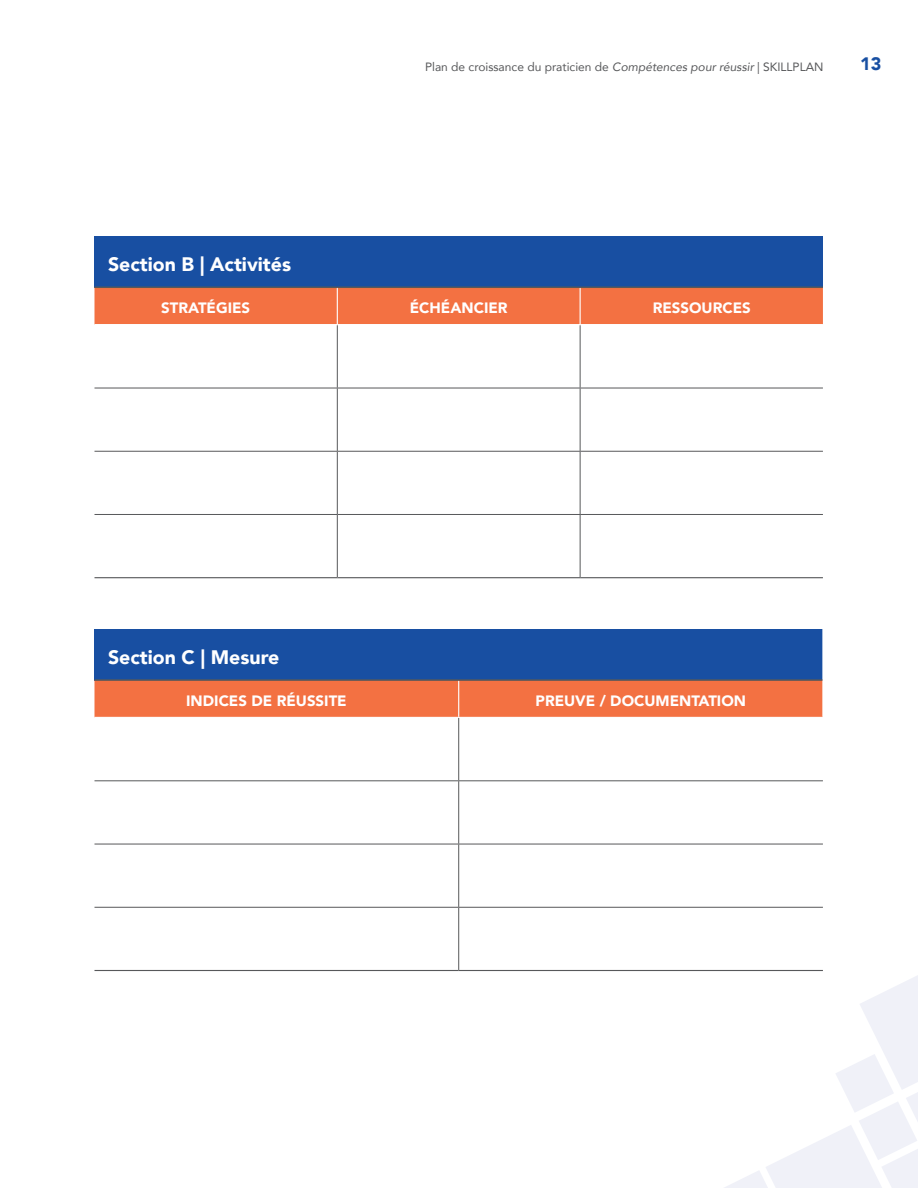
<style>
.page{position:relative;width:918px;height:1188px;background:#fff}
.page>*{position:absolute;margin:0;border:0;box-sizing:border-box;transform-origin:0 0}
.H2_Spanned{font:900 19.5px "Avenir";color:#fff}
.t1{font:900 18px "Avenir";color:#184fa2}
.Table_H1{font:900 15px "Avenir";color:#fff}
.t2{font:12px "Avenir";color:#57585a}
.s1{font-style:italic}
</style>
<div class="page">
<svg style="left:720px;top:969px;width:198px;height:219px"></svg>
<div style="left:94px;top:236px;width:729px;height:51px;background:#184fa2"></div>
<div style="left:94px;top:288px;width:729px;height:36px;background:#f37142"></div>
<hr style="left:337px;top:325px;width:1px;height:63px;background:#57585a">
<hr style="left:580px;top:325px;width:1px;height:63px;background:#57585a">
<hr style="left:337px;top:388px;width:1px;height:63px;background:#57585a">
<hr style="left:580px;top:388px;width:1px;height:63px;background:#57585a">
<hr style="left:337px;top:452px;width:1px;height:62px;background:#57585a">
<hr style="left:580px;top:452px;width:1px;height:62px;background:#57585a">
<hr style="left:337px;top:515px;width:1px;height:62px;background:#57585a">
<hr style="left:580px;top:515px;width:1px;height:62px;background:#57585a">
<hr style="left:337px;top:288px;width:1px;height:36px;background:#fff">
<hr style="left:580px;top:288px;width:1px;height:36px;background:#fff">
<hr style="left:94px;top:287px;width:243px;height:1px;background:#57585a">
<hr style="left:337px;top:287px;width:243px;height:1px;background:#57585a">
<hr style="left:580px;top:287px;width:243px;height:1px;background:#57585a">
<hr style="left:94px;top:388px;width:243px;height:1px;background:#57585a">
<hr style="left:337px;top:388px;width:243px;height:1px;background:#57585a">
<hr style="left:580px;top:388px;width:243px;height:1px;background:#57585a">
<hr style="left:94px;top:451px;width:243px;height:1px;background:#57585a">
<hr style="left:337px;top:451px;width:243px;height:1px;background:#57585a">
<hr style="left:580px;top:451px;width:243px;height:1px;background:#57585a">
<hr style="left:94px;top:514px;width:243px;height:1px;background:#57585a">
<hr style="left:337px;top:514px;width:243px;height:1px;background:#57585a">
<hr style="left:580px;top:514px;width:243px;height:1px;background:#57585a">
<hr style="left:94px;top:577px;width:243px;height:1px;background:#57585a">
<hr style="left:337px;top:577px;width:243px;height:1px;background:#57585a">
<hr style="left:580px;top:577px;width:243px;height:1px;background:#57585a">
<div style="left:94px;top:629px;width:729px;height:51px;background:#184fa2"></div>
<div style="left:94px;top:681px;width:728px;height:36px;background:#f37142"></div>
<hr style="left:458px;top:718px;width:1px;height:62px;background:#57585a">
<hr style="left:458px;top:781px;width:1px;height:63px;background:#57585a">
<hr style="left:458px;top:844px;width:1px;height:63px;background:#57585a">
<hr style="left:458px;top:908px;width:1px;height:62px;background:#57585a">
<hr style="left:822px;top:629px;width:2px;height:51px;background:#fff">
<hr style="left:458px;top:681px;width:1px;height:36px;background:#fff">
<hr style="left:94px;top:679px;width:365px;height:2px;background:#57585a">
<hr style="left:459px;top:679px;width:363px;height:2px;background:#57585a">
<hr style="left:94px;top:780px;width:365px;height:1px;background:#57585a">
<hr style="left:459px;top:780px;width:364px;height:1px;background:#57585a">
<hr style="left:94px;top:844px;width:365px;height:1px;background:#57585a">
<hr style="left:459px;top:844px;width:364px;height:1px;background:#57585a">
<hr style="left:94px;top:907px;width:365px;height:1px;background:#57585a">
<hr style="left:459px;top:907px;width:364px;height:1px;background:#57585a">
<hr style="left:94px;top:970px;width:365px;height:1px;background:#57585a">
<hr style="left:459px;top:970px;width:364px;height:1px;background:#57585a">
<p class="t2" style="left:425px;top:57px;width:400px">Plan de croissance du praticien de <span class="s1">Compétences pour réussir</span> | SKILLPLAN</p>
<p class="t1" style="left:860px;top:49px;width:23px">13</p>
<p class="H2_Spanned" style="left:108px;top:248px;width:185px">Section B | Activités</p>
<p class="Table_H1" style="left:161px;top:295px;width:90px">STRATÉGIES</p>
<p class="Table_H1" style="left:410px;top:295px;width:99px">ÉCHÉANCIER</p>
<p class="Table_H1" style="left:653px;top:295px;width:100px">RESSOURCES</p>
<p class="H2_Spanned" style="left:108px;top:641px;width:173px">Section C | Mesure</p>
<p class="Table_H1" style="left:186px;top:688px;width:162px">INDICES DE RÉUSSITE</p>
<p class="Table_H1" style="left:536px;top:688px;width:212px">PREUVE / DOCUMENTATION</p>
</div>
